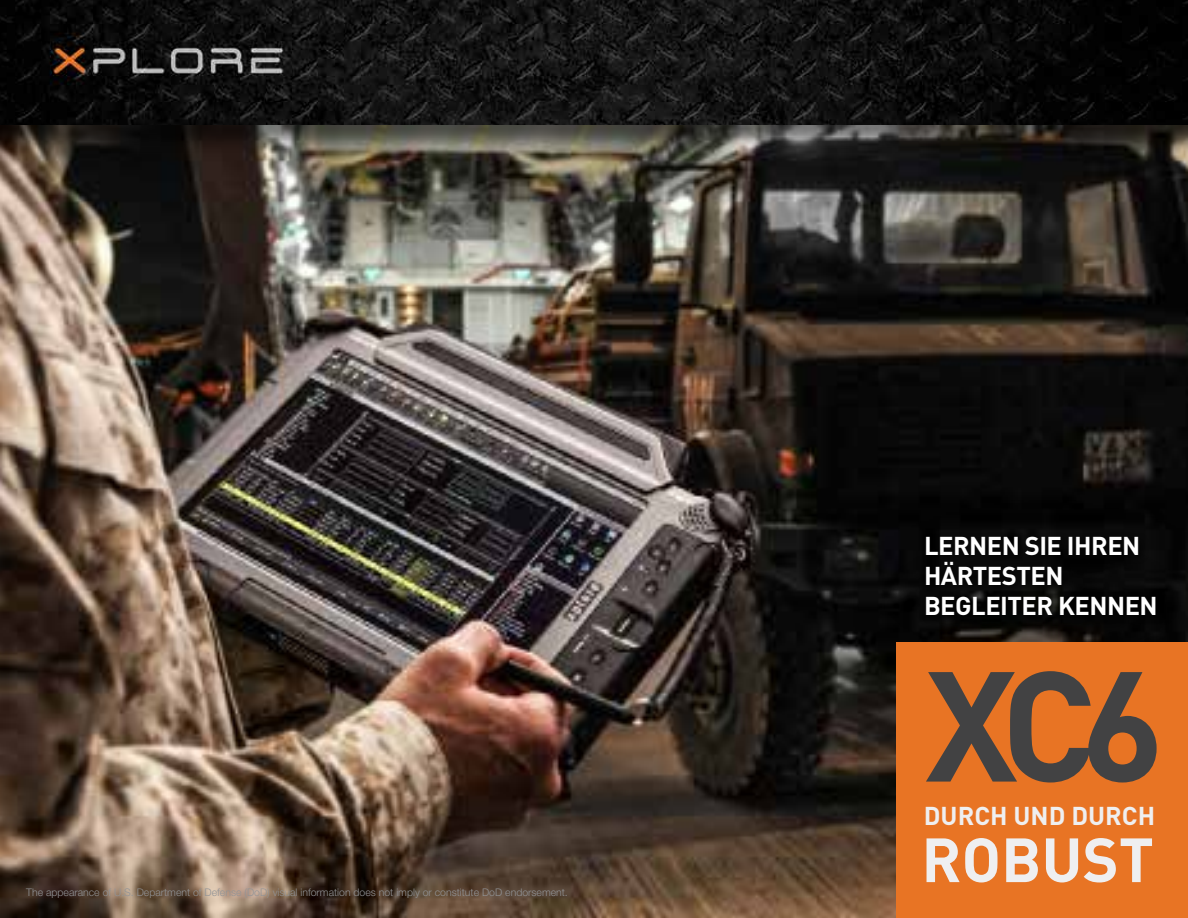
<style>
.page{position:relative;width:1188px;height:918px;background:#fff}
.page>*{position:absolute;margin:0;border:0;box-sizing:border-box;transform-origin:0 0}
.t1{font:700 153.75px "DIN";color:#424243}
.t2{font:700 61.35px "DIN";color:#efeff0}
.t3{font:700 25.5px/30px "DIN";letter-spacing:-.02em;color:#fff}
.t4{font:700 25.5px "DIN";color:#efeff0}
.t5{font:300 10.5px "Helvetica Neue LT Pro";color:#919396}
</style>
<div class="page">
<img style="left:0;top:152px;width:1188px;height:766px">
<div style="left:841px;top:493px;width:347px;height:228px;background:#000;opacity:.17"></div>
<svg style="left:880px;top:535px;width:306px;height:123px;background:#16110d"></svg>
<div style="left:922px;top:532px;width:245px;height:93px;background:#000"></div>
<div style="left:0;top:0;width:1188px;height:152px;background:#000;opacity:.53"></div>
<img style="left:0;top:0;width:1188px;height:124px">
<div style="left:896px;top:643px;width:292px;height:275px;background:#e87424"></div>
<p class="t5" style="left:26px;top:886px;width:543px">The appearance of U.S. Department of Defense (DoD) visual information does not imply or constitute DoD endorsement.</p>
<h3 class="t3" style="left:924px;top:530px;width:235px">LERNEN SIE IHREN<br>HÄRTESTEN<br>BEGLEITER KENNEN</h3>
<h1 class="t1" style="left:925px;top:626px;width:241px">XC6</h1>
<h3 class="t4" style="left:924px;top:799px;width:233px">DURCH UND DURCH</h3>
<h2 class="t2" style="left:921px;top:820px;width:234px">ROBUST</h2>
</div>
